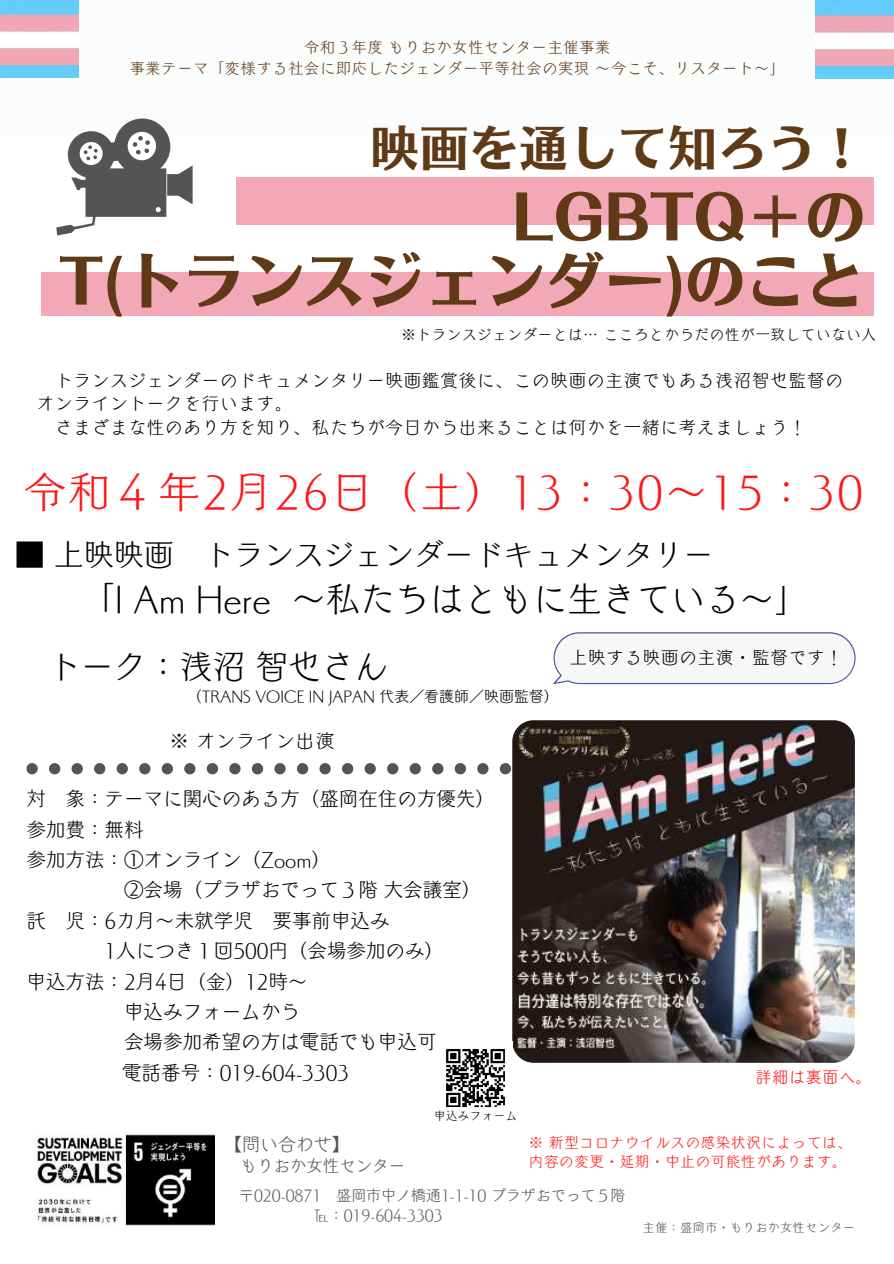
<style>
.page{position:relative;width:894px;height:1264px;background:#fff}
.page>*{position:absolute;margin:0;border:0;box-sizing:border-box;transform-origin:0 0}
.t1{font:60px/64.2px "Motoya Aporo Std W6";color:#603a16;text-align:right}
.t2{font:47.55px "Motoya Aporo Std W6";letter-spacing:.045em;color:#603a16}
.t3{font:42.45px "Canva Pearl Std L";letter-spacing:.055em;color:#ff1616}
.t4{font:34.5px "Canva Pearl Std L";color:#000}
.t5{font:33px "Canva Pearl Std L";color:#000}
.t6{font:30px "Canva Pearl Std L";color:#000}
.t7{font:19.5px "Canva Pearl Std L";color:#000}
.t8{font:18.9px "Canva Pearl Std L";letter-spacing:.055em;color:#000}
.t9{font:18px "Canva Pearl Std L";color:#545454}
.t10{font:17.4px "Canva Pearl Std L";letter-spacing:.055em;color:#000}
.t11{font:17.25px "Canva Pearl Std L";letter-spacing:.055em;color:#000}
.t12{font:16.5px "Canva Pearl Std L";color:#545454}
.t13{font:15.75px "Canva Pearl Std L";letter-spacing:.055em;color:#ff1616}
.t14{font:15px/20.2px "Canva Pearl Std L";letter-spacing:.055em;color:#603a16;text-align:center}
.t15{font:15px/20.2px "Canva Pearl Std L";color:#545454}
.t16{font:15px "Canva Pearl Std L";color:#000}
.t17{font:14.4px/19.2px "Canva Pearl Std L";letter-spacing:.05em;color:#ff1616}
.t18{font:14.4px "Canva Pearl Std L";letter-spacing:.05em;color:#000}
.t19{font:11.85px "Canva Pearl Std L";letter-spacing:.055em;color:#545454}
.t20{font:11.25px "Canva Pearl Std L";letter-spacing:.055em;color:#000}
</style>
<div class="page">
<div style="left:236px;top:177px;width:638px;height:47px;background:#f2a8b7"></div>
<div style="left:41px;top:272px;width:832px;height:44px;background:#f2a8b7"></div>
<div style="left:0;top:0;width:893px;height:134px;background:#fbfcfc"></div>
<img style="left:0;top:0;width:79px;height:78px">
<svg style="left:56px;top:118px;width:136px;height:117px"></svg>
<svg style="left:26px;top:763px;width:485px;height:11px"></svg>
<img style="left:512px;top:720px;width:342px;height:342px;border-radius:21px">
<img style="left:815px;top:0;width:78px;height:79px">
<img style="left:446px;top:1049px;width:59px;height:58px">
<img style="left:34px;top:1134px;width:180px;height:91px">
<svg style="left:553px;top:632px;width:302px;height:52px"></svg>
<p class="t14" style="left:130px;top:38px;width:656px">令和３年度もりおか女性センター主催事業<br>事業テーマ「変様する社会に即応したジェンダー平等社会の実現～今こそ、リスタート～」</p>
<h2 class="t2" style="left:370px;top:124px;width:496px">映画を通して知ろう！</h2>
<h1 class="t1" style="left:59px;top:184px;width:807px">LGBTQ＋の<br>T(トランスジェンダー)のこと</h1>
<p class="t18" style="left:401px;top:327px;width:475px">※トランスジェンダーとは… こころとからだの性が一致していない人</p>
<p class="t10" style="left:55px;top:371px;width:788px">トランスジェンダーのドキュメンタリー映画鑑賞後に、この映画の主演でもある浅沼智也監督の</p>
<p class="t10" style="left:37px;top:395px;width:257px">オンライントークを行います。</p>
<p class="t10" style="left:55px;top:418px;width:752px">さまざまな性のあり方を知り、私たちが今日から出来ることは何かを一緒に考えましょう！</p>
<h3 class="t3" style="left:24px;top:471px;width:840px">令和４年2月26日（土）13：30～15：30</h3>
<h3 class="t6" style="left:15px;top:539px;width:700px">■ 上映映画 トランスジェンダードキュメンタリー</h3>
<h3 class="t4" style="left:80px;top:581px;width:729px">「I Am Here ～私たちはともに生きている～」</h3>
<h3 class="t5" style="left:48px;top:650px;width:341px">トーク：浅沼智也さん</h3>
<p class="t16" style="left:187px;top:688px;width:373px">（TRANS VOICE IN JAPAN 代表／看護師／映画監督）</p>
<p class="t11" style="left:569px;top:649px;width:274px">上映する映画の主演・監督です！</p>
<p class="t8" style="left:170px;top:731px;width:166px">※ オンライン出演</p>
<p class="t7" style="left:26px;top:789px;width:470px">対 象：テーマに関心のある方（盛岡在住の方優先）</p>
<p class="t7" style="left:26px;top:819px;width:119px">参加費：無料</p>
<p class="t7" style="left:26px;top:849px;width:306px">参加方法：①オンライン（Zoom）</p>
<p class="t7" style="left:124px;top:880px;width:359px">②会場（プラザおでって３階大会議室）</p>
<p class="t7" style="left:26px;top:910px;width:364px">託 児：6カ月～未就学児 要事前申込み</p>
<p class="t7" style="left:104px;top:941px;width:341px">1人につき１回500円（会場参加のみ）</p>
<p class="t7" style="left:26px;top:971px;width:279px">申込方法：2月4日（金）12時～</p>
<p class="t7" style="left:124px;top:1001px;width:177px">申込みフォームから</p>
<p class="t7" style="left:124px;top:1032px;width:314px">会場参加希望の方は電話でも申込可</p>
<p class="t7" style="left:122px;top:1062px;width:228px">電話番号：019-604-3303</p>
<p class="t20" style="left:434px;top:1109px;width:84px">申込みフォーム</p>
<p class="t13" style="left:755px;top:1069px;width:117px">詳細は裏面へ。</p>
<p class="t17" style="left:529px;top:1132px;width:324px">※ 新型コロナウイルスの感染状況によっては、内容の変更・延期・中止の可能性があります。</p>
<p class="t9" style="left:224px;top:1135px;width:127px">【問い合わせ】</p>
<p class="t12" style="left:240px;top:1156px;width:166px">もりおか女性センター</p>
<p class="t15" style="left:314px;top:1184px;width:313px;text-indent:-75px">〒020-0871 盛岡市中ノ橋通1-1-10 プラザおでって５階℡：019-604-3303</p>
<p class="t19" style="left:642px;top:1221px;width:213px">主催：盛岡市・もりおか女性センター</p>
</div>
